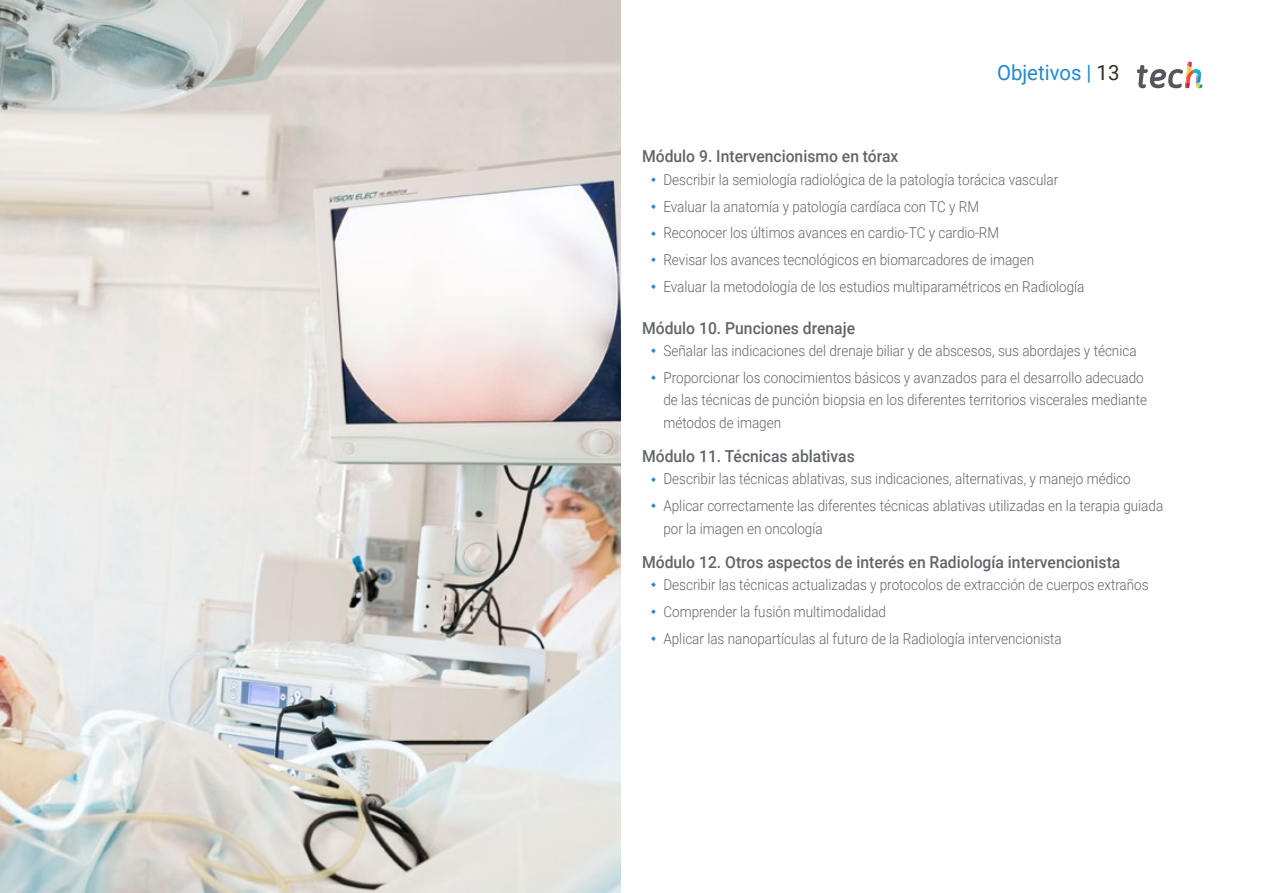
<style>
.page{position:relative;width:1263px;height:893px;background:#fff}
.page>*{position:absolute;margin:0;border:0;box-sizing:border-box;transform-origin:0 0}
.t1{font:21px "Roboto";color:#2488c9}
.t2{font:500 16.5px "Roboto";color:#61646a;scale:.95 1}
.t3{font:300 15px/26.7px "Roboto";color:#61646a;scale:.9 1}
.s1{color:#312e20}
</style>
<div class="page">
<img style="left:0;top:0;width:621px;height:893px">
<svg style="left:1137px;top:62px;width:65px;height:27px"></svg>
<h1 class="t1" style="left:997px;top:57px;width:124px">Objetivos | <span class="s1">13</span></h1>
<p class="t2" style="left:642px;top:145px;width:271px">Módulo 9. Intervencionismo en tórax</p>
<p class="t3" style="left:663px;top:166px;width:469px">Describir la semiología radiológica de la patología torácica vascular Evaluar la anatomía y patología cardíaca con TC y RM<br>Reconocer los últimos avances en cardio-TC y cardio-RM<br>Revisar los avances tecnológicos en biomarcadores de imagen<br>Evaluar la metodología de los estudios multiparamétricos en Radiología</p>
<p class="t2" style="left:642px;top:316px;width:226px">Módulo 10. Punciones drenaje</p>
<p class="t3" style="left:663px;top:337px;width:535px">Señalar las indicaciones del drenaje biliar y de abscesos, sus abordajes y técnica<br>Proporcionar los conocimientos básicos y avanzados para el desarrollo adecuado</p>
<p class="t3" style="left:663px;top:388px;width:539px;line-height:22.5px">de las técnicas de punción biopsia en los diferentes territorios viscerales mediante métodos de imagen</p>
<p class="t2" style="left:642px;top:444px;width:225px">Módulo 11. Técnicas ablativas</p>
<p class="t3" style="left:663px;top:465px;width:557px">Describir las técnicas ablativas, sus indicaciones, alternativas, y manejo médico<br>Aplicar correctamente las diferentes técnicas ablativas utilizadas en la terapia guiada</p>
<p class="t3" style="left:663px;top:514px;width:178px">por la imagen en oncología</p>
<p class="t2" style="left:642px;top:550px;width:505px">Módulo 12. Otros aspectos de interés en Radiología intervencionista</p>
<p class="t3" style="left:663px;top:571px;width:541px">Describir las técnicas actualizadas y protocolos de extracción de cuerpos extraños<br>Comprender la fusión multimodalidad<br>Aplicar las nanopartículas al futuro de la Radiología intervencionista</p>
</div>
